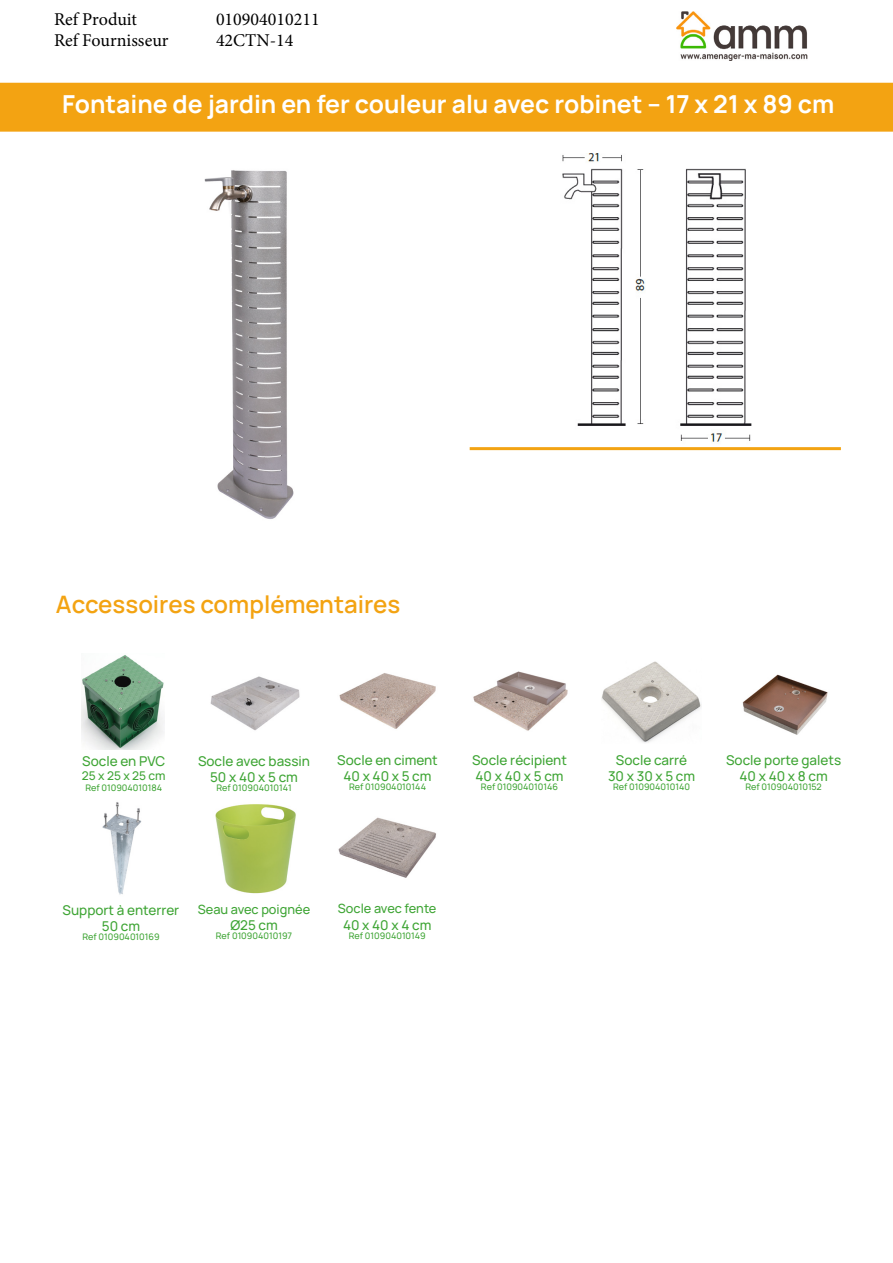
<style>
.page{position:relative;width:893px;height:1263px;background:#fff}
.page>*{position:absolute;margin:0;border:0;box-sizing:border-box;transform-origin:0 0}
.t1{font:700 24.75px "Manrope";color:#fff}
.t2{font:600 24px "Manrope";color:#f3a312}
.t3{font:18px "Minion Pro";color:#000}
.t4{font:500 13.5px/16.2px "Manrope";color:#3fa535;text-align:center}
.t5{font:500 12.75px "Manrope";color:#3fa535}
.t6{font:500 12px "Manrope";color:#3fa535}
.t7{font:500 9px "Manrope";color:#3fa535}
</style>
<div class="page">
<img style="left:204px;top:170px;width:90px;height:349px">
<img style="left:562px;top:153px;width:190px;height:289px">
<img style="left:676px;top:12px;width:132px;height:49px">
<hr style="left:470px;top:447px;width:371px;height:3px;background:#f3a312">
<img style="left:81px;top:655px;width:83px;height:94px">
<img style="left:210px;top:676px;width:90px;height:55px">
<img style="left:339px;top:673px;width:97px;height:56px">
<img style="left:473px;top:671px;width:95px;height:60px">
<img style="left:601px;top:661px;width:101px;height:82px">
<img style="left:742px;top:674px;width:86px;height:61px">
<img style="left:102px;top:802px;width:40px;height:93px">
<img style="left:215px;top:804px;width:81px;height:90px">
<img style="left:338px;top:817px;width:98px;height:61px">
<div style="left:0;top:83px;width:893px;height:49px;background:#f3a312"></div>
<h3 class="t3" style="left:54px;top:7px;width:84px">Ref Produit</h3>
<h3 class="t3" style="left:216px;top:7px;width:105px">010904010211</h3>
<h3 class="t3" style="left:54px;top:29px;width:116px">Ref Fournisseur</h3>
<h3 class="t3" style="left:216px;top:29px;width:79px">42CTN-14</h3>
<h1 class="t1" style="left:62px;top:87px;width:774px">Fontaine de jardin en fer couleur alu avec robinet – 17 x 21 x 89 cm</h1>
<h2 class="t2" style="left:56px;top:587px;width:346px">Accessoires complémentaires</h2>
<p class="t4" style="left:82px;top:752px;width:84px">Socle en PVC</p>
<p class="t6" style="left:82px;top:768px;width:85px">25 x 25 x 25 cm</p>
<p class="t7" style="left:85px;top:782px;width:78px">Ref 010904010184</p>
<p class="t4" style="left:198px;top:752px;width:114px">Socle avec bassin<br>50 x 40 x 5 cm</p>
<p class="t7" style="left:216px;top:782px;width:77px">Ref 010904010141</p>
<p class="t4" style="left:337px;top:752px;width:102px">Socle en ciment<br>40 x 40 x 5 cm</p>
<p class="t7" style="left:349px;top:781px;width:78px">Ref 010904010144</p>
<p class="t4" style="left:472px;top:752px;width:96px;text-align:left">Socle récipient<br>40 x 40 x 5 cm</p>
<p class="t7" style="left:481px;top:781px;width:79px">Ref 010904010146</p>
<p class="t4" style="left:608px;top:752px;width:89px">Socle carré<br>30 x 30 x 5 cm</p>
<p class="t7" style="left:613px;top:781px;width:79px">Ref 010904010140</p>
<p class="t4" style="left:726px;top:752px;width:117px">Socle porte galets<br>40 x 40 x 8 cm</p>
<p class="t7" style="left:745px;top:781px;width:78px">Ref 010904010152</p>
<p class="t4" style="left:63px;top:901px;width:118px">Support à enterrer<br>50 cm</p>
<p class="t7" style="left:82px;top:930px;width:79px">Ref 010904010169</p>
<p class="t5" style="left:198px;top:900px;width:114px">Seau avec poignée</p>
<p class="t4" style="left:230px;top:917px;width:49px">Ø25 cm</p>
<p class="t7" style="left:216px;top:930px;width:78px">Ref 010904010197</p>
<p class="t5" style="left:338px;top:900px;width:100px">Socle avec fente</p>
<p class="t4" style="left:343px;top:916px;width:90px">40 x 40 x 4 cm</p>
<p class="t7" style="left:349px;top:929px;width:79px">Ref 010904010149</p>
</div>
